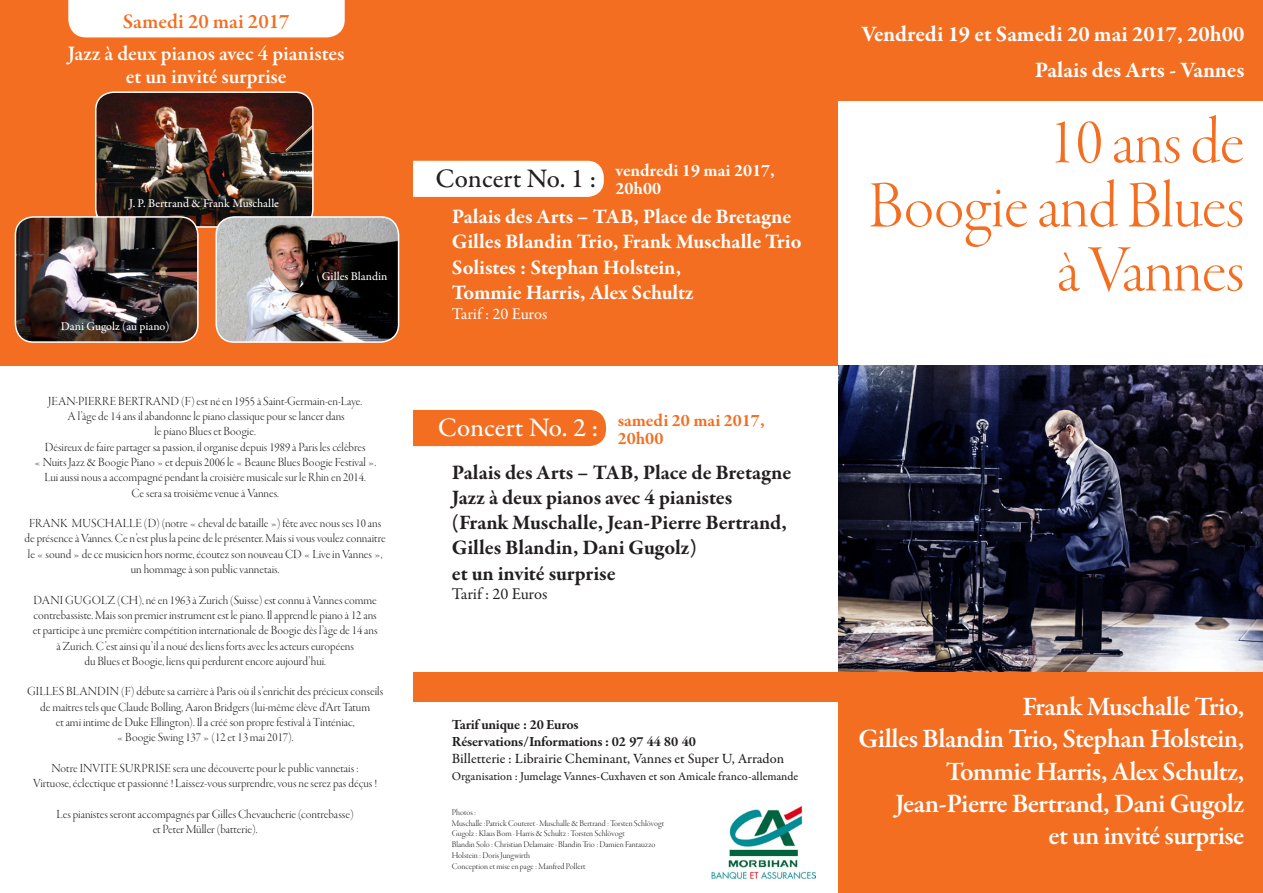
<style>
.page{position:relative;width:1263px;height:893px;background:#fff}
.page>*{position:absolute;margin:0;border:0;box-sizing:border-box;transform-origin:0 0}
.t1{font:67.95px/64.1px "Garamond Premr Pro Lt Disp";letter-spacing:-.01em;color:#f36e21;text-align:right}
.t2{font:600 27px/32.4px "Garamond Premr Pro";letter-spacing:-.02em;color:#fff;text-align:right}
.t3{font:500 27px "Garamond Premr Pro";color:#231f20}
.t4{font:500 27px "Garamond Premr Pro";color:#fff}
.t5{font:700 22.5px/36px "Garamond Premr Pro";color:#fff;text-align:right}
.t6{font:700 21px/25.2px "Garamond Premr Pro";letter-spacing:-.005em;color:#231f20}
.t7{font:700 21px/25.2px "Garamond Premr Pro";letter-spacing:-.005em;color:#fff}
.t8{font:600 21px/23.2px "Garamond Premr Pro";color:#fff;text-align:center}
.t9{font:600 21px "Garamond Premr Pro";color:#f36e21}
.t10{font:700 18px/18px "Garamond Premr Pro";color:#fff}
.t11{font:700 18px/18px "Garamond Premr Pro";color:#f36e21}
.t12{font:16.5px "Garamond Premr Pro";letter-spacing:-.01em;color:#231f20}
.t13{font:16.5px "Garamond Premr Pro";letter-spacing:-.01em;color:#fff}
.t14{font:700 14.25px/17.1px "Garamond Premr Pro";letter-spacing:-.015em;color:#231f20}
.t15{font:500 14.25px "Garamond Premr Pro";color:#231f20}
.t16{font:12.75px/15.3px "Garamond Premr Pro Lt Disp";color:#231f20;text-align:center}
.t17{font:500 12px "Garamond Premr Pro";color:#231f20}
.t18{font:500 12px "Garamond Premr Pro";color:#fff}
.t19{font:9px/10.8px "Garamond Premr Pro Lt Disp";color:#231f20}
</style>
<div class="page">
<div style="left:838px;top:0;width:425px;height:100px;background:#f36e21"></div>
<div style="left:838px;top:658px;width:425px;height:235px;background:#f36e21"></div>
<img style="left:838px;top:366px;width:425px;height:306px">
<div style="left:412px;top:0;width:426px;height:366px;background:#f36e21"></div>
<div style="left:377px;top:161px;width:227px;height:36px;background:#fff;border-radius:17px"></div>
<div style="left:413px;top:672px;width:425px;height:30px;background:#f36e21"></div>
<div style="left:379px;top:410px;width:227px;height:36px;background:#f36e21;border-radius:16px"></div>
<div style="left:307px;top:383px;width:105px;height:275px;background:#fff"></div>
<img style="left:712px;top:806px;width:103px;height:73px">
<div style="left:0;top:0;width:412px;height:366px;background:#f36e21"></div>
<img style="left:96px;top:94px;width:215px;height:131px">
<div style="left:95px;top:91px;width:219px;height:137px;border:2px solid #fff;border-radius:18px"></div>
<img style="left:216px;top:217px;width:183px;height:125px">
<div style="left:215px;top:216px;width:184px;height:127px;border:2px solid #fff;border-radius:18px"></div>
<img style="left:15px;top:217px;width:183px;height:125px">
<div style="left:15px;top:216px;width:184px;height:127px;border:2px solid #fff;border-radius:18px"></div>
<div style="left:68px;top:0;width:277px;height:37px;background:#fff"></div>
<h3 class="t9" style="left:123px;top:9px;width:168px">Samedi 20 mai 2017</h3>
<h3 class="t8" style="left:68px;top:42px;width:278px">Jazz à deux pianos avec 4 pianistes et un invité surprise</h3>
<p class="t18" style="left:129px;top:196px;width:151px">J. P. Bertrand &amp; Frank Muschalle</p>
<p class="t18" style="left:61px;top:319px;width:110px">Dani Gugolz (au piano)</p>
<p class="t18" style="left:322px;top:268px;width:67px">Gilles Blandin</p>
<p class="t16" style="left:34px;top:394px;width:343px">JEAN-PIERRE BERTRAND (F) est né en 1955 à Saint-Germain-en-Laye.<br>A l’âge de 14 ans il abandonne le piano classique pour se lancer dans<br>le piano Blues et Boogie.<br>Désireux de faire partager sa passion, il organise depuis 1989 à Paris les célèbres<br>« Nuits Jazz &amp; Boogie Piano » et depuis 2006 le « Beaune Blues Boogie Festival ».<br>Lui aussi nous a accompagné pendant la croisière musicale sur le Rhin en 2014.<br>Ce sera sa troisième venue à Vannes.</p>
<p class="t16" style="left:25px;top:516px;width:363px">FRANK MUSCHALLE (D) (notre « cheval de bataille ») fête avec nous ses 10 ans de présence à Vannes. Ce n’est plus la peine de le présenter. Mais si vous voulez connaitre le « sound » de ce musicien hors norme, écoutez son nouveau CD « Live in Vannes », un hommage à son public vannetais.</p>
<p class="t16" style="left:33px;top:592px;width:346px">DANI GUGOLZ (CH), né en 1963 à Zurich (Suisse) est connu à Vannes comme contrebassiste. Mais son premier instrument est le piano. Il apprend le piano à 12 ans et participe à une première compétition internationale de Boogie dès l’âge de 14 ans à Zurich. C’est ainsi qu’il a noué des liens forts avec les acteurs européens<br>du Blues et Boogie, liens qui perdurent encore aujourd’hui.</p>
<p class="t16" style="left:27px;top:684px;width:358px">GILLES BLANDIN (F) débute sa carrière à Paris où il s’enrichit des précieux conseils de maîtres tels que Claude Bolling, Aaron Bridgers (lui-même élève d‘Art Tatum<br>et ami intime de Duke Ellington). Il a créé son propre festival à Tinténiac,<br>« Boogie Swing 137 » (12 et 13 mai 2017).</p>
<p class="t16" style="left:33px;top:761px;width:345px">Notre INVITE SURPRISE sera une découverte pour le public vannetais :<br>Virtuose, éclectique et passionné ! Laissez-vous surprendre, vous ne serez pas déçus !</p>
<p class="t16" style="left:57px;top:807px;width:299px">Les pianistes seront accompagnés par Gilles Chevaucherie (contrebasse) et Peter Müller (batterie).</p>
<h2 class="t3" style="left:436px;top:162px;width:162px">Concert No. 1 :</h2>
<h3 class="t10" style="left:615px;top:162px;width:161px">vendredi 19 mai 2017,<br>20h00</h3>
<h3 class="t7" style="left:452px;top:204px;width:351px">Palais des Arts – TAB, Place de Bretagne Gilles Blandin Trio, Frank Muschalle Trio Solistes : Stephan Holstein,<br>Tommie Harris, Alex Schultz</h3>
<p class="t13" style="left:452px;top:303px;width:97px">Tarif : 20 Euros</p>
<h2 class="t4" style="left:438px;top:411px;width:162px">Concert No. 2 :</h2>
<h3 class="t11" style="left:618px;top:411px;width:148px">samedi 20 mai 2017,<br>20h00</h3>
<h3 class="t6" style="left:452px;top:460px;width:341px">Palais des Arts – TAB, Place de Bretagne Jazz à deux pianos avec 4 pianistes (Frank Muschalle, Jean-Pierre Bertrand, Gilles Blandin, Dani Gugolz)<br>et un invité surprise</h3>
<p class="t12" style="left:452px;top:584px;width:97px">Tarif : 20 Euros</p>
<p class="t14" style="left:452px;top:716px;width:245px">Tarif unique : 20 Euros<br>Réservations/Informations : 02 97 44 80 40</p>
<p class="t15" style="left:452px;top:750px;width:334px">Billetterie : Librairie Cheminant, Vannes et Super U, Arradon</p>
<p class="t17" style="left:452px;top:769px;width:348px">Organisation : Jumelage Vannes-Cuxhaven et son Amicale franco-allemande</p>
<p class="t19" style="left:452px;top:807px;width:214px">Photos :<br>Muschalle :Patrick Couteret · Muschalle &amp; Bertrand : Torsten Schlövogt Gugolz : Klaus Born · Harris &amp; Schultz : Torsten Schlövogt<br>Blandin Solo : Christian Delamaire · Blandin Trio : Damien Fantauzzo Holstein : Doris Jungwirth<br>Conception et mise en page : Manfred Pollert</p>
<h3 class="t5" style="left:861px;top:16px;width:384px">Vendredi 19 et Samedi 20 mai 2017, 20h00<br>Palais des Arts - Vannes</h3>
<h1 class="t1" style="left:868px;top:112px;width:377px">10 ans de<br>Boogie and Blues à Vannes</h1>
<h2 class="t2" style="left:859px;top:691px;width:387px">Frank Muschalle Trio,<br>Gilles Blandin Trio, Stephan Holstein,<br>Tommie Harris, Alex Schultz,<br>Jean-Pierre Bertrand, Dani Gugolz<br>et un invité surprise</h2>
</div>
